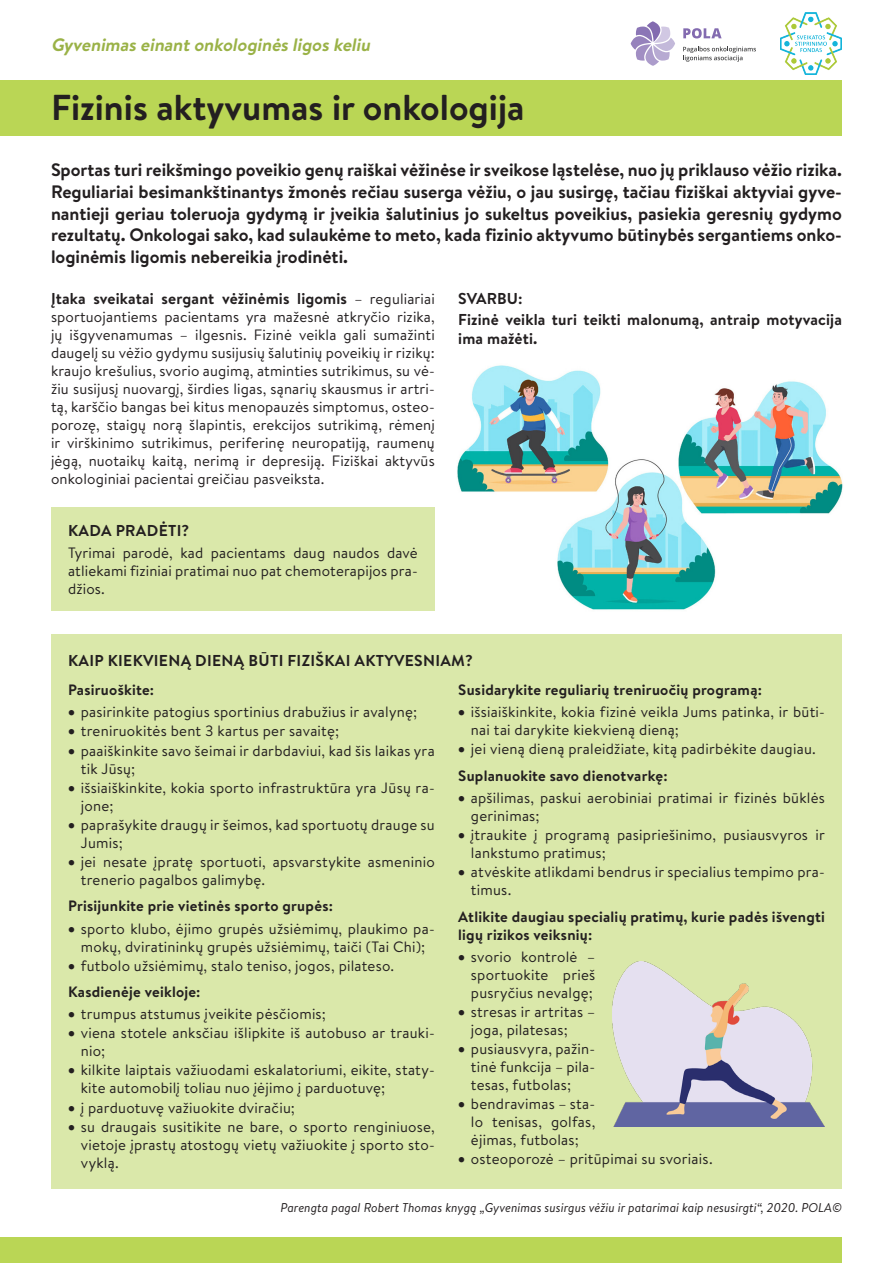
<style>
.page{position:relative;width:893px;height:1263px;background:#fff}
.page>*{position:absolute;margin:0;border:0;box-sizing:border-box;transform-origin:0 0}
.pavadinimas{font:700 36px "Brandon Text";color:#231f20}
.ivadas{font:700 18px/21.6px "Brandon Text";color:#231f20;text-align:justify}
.t1{font:italic 700 18px "Brandon Text";color:#9ab247}
.tekstas{font:700 15.75px/18.9px "Brandon Text";letter-spacing:.01em;color:#231f20}
.tekstas-2{font:15px/18px "Brandon Text";letter-spacing:.015em;color:#231f20}
.tekstas-3{font:700 15px/18px "Brandon Text";letter-spacing:.015em;color:#231f20}
.tekstas-4{font:italic 12.75px "Brandon Text";color:#231f20}
.s1{font-weight:400;font-size:15px}
</style>
<div class="page">
<div style="left:51px;top:634px;width:791px;height:554px;background:#dae8aa"></div>
<div style="left:0;top:81px;width:842px;height:55px;background:#bad655"></div>
<div style="left:0;top:1237px;width:842px;height:26px;background:#bad655"></div>
<div style="left:51px;top:507px;width:384px;height:104px;background:#dae8aa"></div>
<img style="left:780px;top:13px;width:62px;height:61px">
<svg style="left:631px;top:21px;width:44px;height:45px"></svg>
<svg style="left:683px;top:47px;width:73px;height:15px"></svg>
<svg style="left:683px;top:28px;width:39px;height:10px"></svg>
<img style="left:612px;top:961px;width:213px;height:165px">
<img style="left:457px;top:365px;width:386px;height:245px">
<p class="t1" style="left:51px;top:32px;width:325px">Gyvenimaseinantonkologinėsligoskeliu</p>
<p class="pavadinimas" style="left:51px;top:82px;width:475px">Fizinis aktyvumas ir onkologija</p>
<p class="ivadas" style="left:51px;top:159px;width:792px">Sportas turi reikšmingo poveikio genų raiškai vėžinėse ir sveikose ląstelėse, nuo jų priklauso vėžio rizika.<br>Reguliariai besimankštinantys žmonės rečiau suserga vėžiu, o jau susirgę, tačiau fiziškai aktyviai gyve&shy;nantieji geriau toleruoja gydymą ir įveikia šalutinius jo sukeltus poveikius, pasiekia geresnių gydymo rezultatų. Onkologai sako, kad sulaukėme to meto, kada fizinio aktyvumo būtinybės sergantiems onko&shy;loginėmis ligomis nebereikia įrodinėti.</p>
<p class="tekstas" style="left:458px;top:289px;width:66px">SVARBU:</p>
<p class="tekstas" style="left:458px;top:310px;width:385px">Fizinė veikla turi teikti malonumą, antraip motyvacija ima mažėti.</p>
<p class="tekstas" style="left:51px;top:289px;width:385px">Įtaka sveikatai sergant vėžinėmis ligomis <span class="s1">– reguliariai</span></p>
<p class="tekstas-2" style="left:51px;top:308px;width:385px;text-align:justify">sportuojantiems pacientams yra mažesnė atkryčio rizika, jų išgyvenamumas – ilgesnis. Fizinė veikla gali sumažinti daugelį su vėžio gydymu susijusių šalutinių poveikių ir rizikų: kraujo krešulius, svorio augimą, atminties sutrikimus, su vė&shy;žiu susijusį nuovargį, širdies ligas, sąnarių skausmus ir artri&shy;tą, karščio bangas bei kitus menopauzės simptomus, osteo&shy;porozę, staigų norą šlapintis, erekcijos sutrikimą, rėmenį ir virškinimo sutrikimus, periferinę neuropatiją, raumenų jėgą, nuotaikų kaitą, nerimą ir depresiją. Fiziškai aktyvūs onkologiniai pacientai greičiau pasveiksta.</p>
<p class="tekstas" style="left:68px;top:520px;width:123px">KADA PRADĖTI?</p>
<p class="tekstas-2" style="left:68px;top:543px;width:351px;text-align:justify">Tyrimai parodė, kad pacientams daug naudos davė atliekami fiziniai pratimai nuo pat chemoterapijos pra&shy;džios.</p>
<p class="tekstas" style="left:68px;top:651px;width:406px">KAIP KIEKVIENĄ DIENĄ BŪTI FIZIŠKAI AKTYVESNIAM?</p>
<p class="tekstas-3" style="left:68px;top:681px;width:88px">Pasiruoškite:</p>
<p class="tekstas-2" style="left:68px;top:703px;width:351px">• pasirinkite patogius sportinius drabužius ir avalynę;</p>
<p class="tekstas-2" style="left:68px;top:722px;width:273px">• treniruokitės bent 3 kartus per savaitę;</p>
<p class="tekstas-2" style="left:81px;top:741px;width:355px;text-indent:-13px">• paaiškinkite savo šeimai ir darbdaviui, kad šis laikas yra tik Jūsų;</p>
<p class="tekstas-2" style="left:81px;top:778px;width:355px;text-indent:-13px">• išsiaiškinkite, kokia sporto infrastruktūra yra Jūsų ra&shy;jone;</p>
<p class="tekstas-2" style="left:81px;top:815px;width:355px;text-indent:-13px">• paprašykite draugų ir šeimos, kad sportuotų drauge su<br>Jumis;</p>
<p class="tekstas-2" style="left:81px;top:852px;width:355px;text-indent:-13px">• jei nesate įpratę sportuoti, apsvarstykite asmeninio trenerio pagalbos galimybę.</p>
<p class="tekstas-3" style="left:68px;top:897px;width:266px">Prisijunkite prie vietinės sporto grupės:</p>
<p class="tekstas-2" style="left:68px;top:919px;width:368px;text-align:center">• sporto klubo, ėjimo grupės užsiėmimų, plaukimo pa&shy;mokų, dviratininkų grupės užsiėmimų, taiči (Tai Chi);</p>
<p class="tekstas-2" style="left:68px;top:956px;width:328px">• futbolo užsiėmimų, stalo teniso, jogos, pilateso.</p>
<p class="tekstas-3" style="left:68px;top:982px;width:134px">Kasdienėje veikloje:</p>
<p class="tekstas-2" style="left:68px;top:1005px;width:259px">• trumpus atstumus įveikite pėsčiomis;</p>
<p class="tekstas-2" style="left:81px;top:1024px;width:355px;text-indent:-13px">• viena stotele anksčiau išlipkite iš autobuso ar trauki&shy;nio;</p>
<p class="tekstas-2" style="left:81px;top:1061px;width:355px;text-indent:-13px">• kilkite laiptais važiuodami eskalatoriumi, eikite, staty&shy;kite automobilį toliau nuo įėjimo į parduotuvę;</p>
<p class="tekstas-2" style="left:68px;top:1098px;width:229px">• į parduotuvę važiuokite dviračiu;</p>
<p class="tekstas-2" style="left:81px;top:1117px;width:355px;text-align:justify;text-indent:-13px">• su draugais susitikite ne bare, o sporto renginiuose, vietoje įprastų atostogų vietų važiuokite į sporto sto&shy;vyklą.</p>
<p class="tekstas-3" style="left:458px;top:681px;width:305px">Susidarykite reguliarių treniruočių programą:</p>
<p class="tekstas-2" style="left:471px;top:703px;width:355px;text-indent:-13px">• išsiaiškinkite, kokia fizinė veikla Jums patinka, ir būti&shy;nai tai darykite kiekvieną dieną;</p>
<p class="tekstas-2" style="left:458px;top:740px;width:359px">• jei vieną dieną praleidžiate, kitą padirbėkite daugiau.</p>
<p class="tekstas-3" style="left:458px;top:766px;width:211px">Suplanuokite savo dienotvarkę:</p>
<p class="tekstas-2" style="left:471px;top:788px;width:355px;text-indent:-13px">• apšilimas, paskui aerobiniai pratimai ir fizinės būklės gerinimas;</p>
<p class="tekstas-2" style="left:471px;top:826px;width:355px;text-indent:-13px">• įtraukite į programą pasipriešinimo, pusiausvyros ir lankstumo pratimus;</p>
<p class="tekstas-2" style="left:471px;top:863px;width:355px;text-indent:-13px">• atvėskite atlikdami bendrus ir specialius tempimo pra&shy;timus.</p>
<p class="tekstas-3" style="left:458px;top:907px;width:368px">Atlikite daugiau specialių pratimų, kurie padės išvengti ligų rizikos veiksnių:</p>
<p class="tekstas-2" style="left:471px;top:947px;width:126px;text-align:justify;text-indent:-13px">• svorio kontrolė – sportuokite prieš pusryčius nevalgę;</p>
<p class="tekstas-2" style="left:471px;top:1002px;width:126px;text-indent:-13px">• stresas ir artritas – joga, pilatesas;</p>
<p class="tekstas-2" style="left:471px;top:1039px;width:126px;text-align:justify;text-indent:-13px">• pusiausvyra, pažin&shy;tinė funkcija – pila&shy;tesas, futbolas;</p>
<p class="tekstas-2" style="left:471px;top:1095px;width:126px;text-align:justify;text-indent:-13px">• bendravimas – sta&shy;lo tenisas, golfas, ėjimas, futbolas;</p>
<p class="tekstas-2" style="left:458px;top:1150px;width:256px">• osteoporozė – pritūpimai su svoriais.</p>
<p class="tekstas-4" style="left:280px;top:1199px;width:563px">Parengta pagal Robert Thomas knygą „Gyvenimas susirgus vėžiu ir patarimai kaip nesusirgti“, 2020. POLA©</p>
</div>
